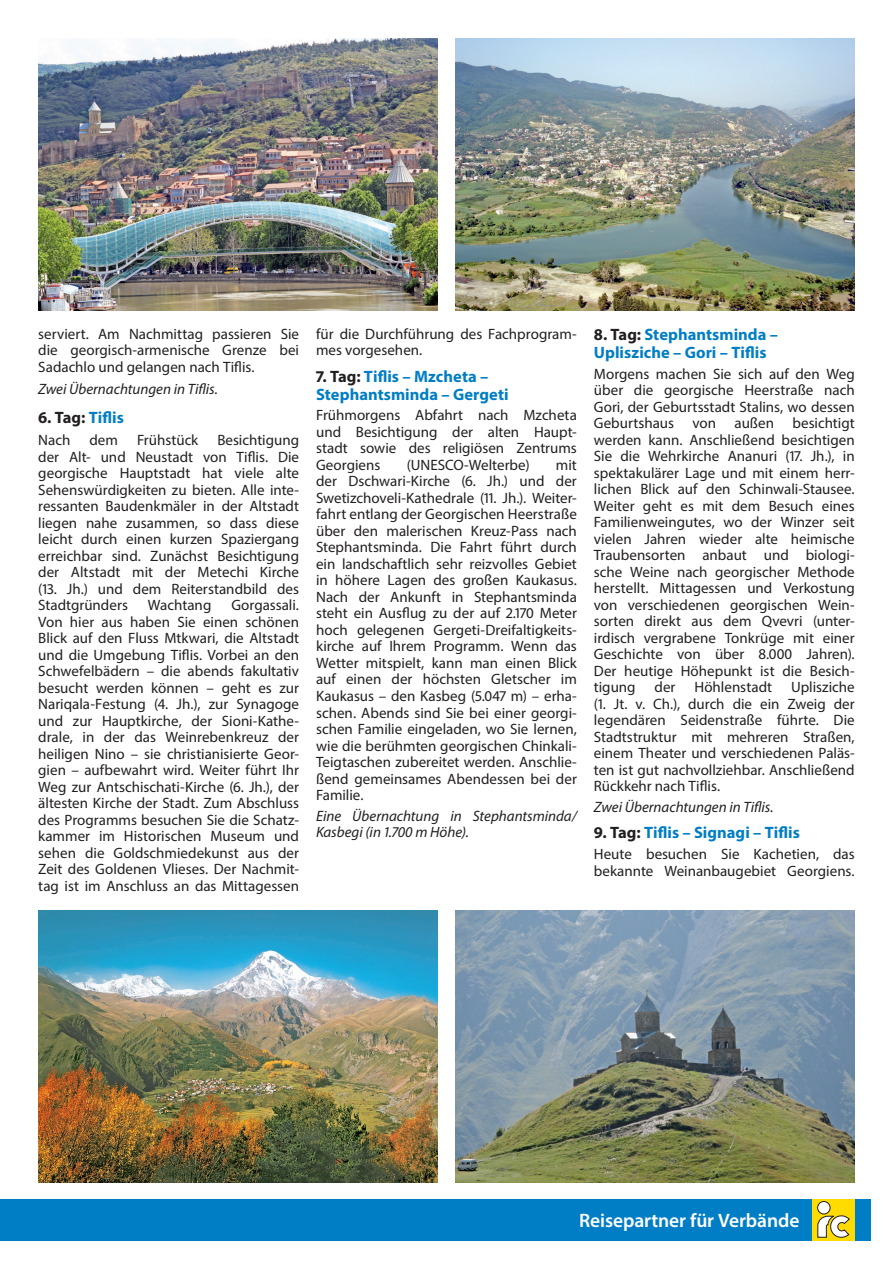
<style>
.page{position:relative;width:893px;height:1263px;background:#fff}
.page>*{position:absolute;margin:0;border:0;box-sizing:border-box;transform-origin:0 0}
.t1{font:600 19.5px "Myriad Pro";letter-spacing:-.005em;color:#fff}
.Reise-Tag{font:700 16.5px/18px "Myriad Pro";color:#007ec5}
.Reise-Tag-2{font:700 16.5px "Myriad Pro";color:#231f20}
.Reise-Text{font:15px/16.5px "Myriad Pro";color:#231f20;text-align:justify}
.Reise-Übernachtung{font:italic 15px/16.5px "Myriad Pro";color:#231f20}
.s1{color:#007ec5}
.s2{color:#231f20}
</style>
<div class="page">
<img style="left:455px;top:38px;width:400px;height:272px">
<img style="left:455px;top:910px;width:400px;height:272px">
<img style="left:38px;top:38px;width:400px;height:272px">
<img style="left:38px;top:910px;width:400px;height:272px">
<div style="left:0;top:1199px;width:876px;height:43px;background:#007ec5"></div>
<div style="left:812px;top:1199px;width:43px;height:43px;background:#ffdc01"></div>
<div style="left:872px;top:0;width:21px;height:1263px;background:#fff"></div>
<div style="left:818px;top:1201px;width:12px;height:13px;background:#fff;border-radius:50%"></div>
<div style="left:817px;top:1201px;width:13px;height:13px;border:1px solid #231f20;border-radius:50%"></div>
<svg style="left:817px;top:1214px;width:32px;height:23px"></svg>
<p class="Reise-Text" style="left:38px;top:325px;width:262px">serviert. Am Nachmittag passieren Sie die georgisch-armenische Grenze bei Sadachlo und gelangen nach Tiflis.</p>
<p class="Reise-Übernachtung" style="left:38px;top:381px;width:181px">Zwei Übernachtungen in Tiflis.</p>
<p class="Reise-Tag-2" style="left:38px;top:406px;width:87px">6. Tag: <span class="s1">Tiflis</span></p>
<p class="Reise-Text" style="left:38px;top:432px;width:34px">Nach</p>
<p class="Reise-Text" style="left:89px;top:432px;width:30px">dem</p>
<p class="Reise-Text" style="left:137px;top:432px;width:63px">Frühstück</p>
<p class="Reise-Text" style="left:38px;top:432px;width:262px;text-indent:179px">Besichtigung der Alt- und Neustadt von Tiflis. Die georgische Hauptstadt hat viele alte Sehenswürdigkeiten zu bieten. Alle inte&shy;ressanten Baudenkmäler in der Altstadt liegen nahe zusammen, so dass diese leicht durch einen kurzen Spaziergang erreichbar sind. Zunächst Besichtigung der Altstadt mit der Metechi Kirche (13. Jh.) und dem Reiterstandbild des Stadtgründers</p>
<p class="Reise-Text" style="left:38px;top:597px;width:262px;text-indent:193px">Gorgassali.<br>Von hier aus haben Sie einen schönen Blick auf den Fluss Mtkwari, die Altstadt und die Umgebung Tiflis. Vorbei an den Schwefelbädern – die abends fakultativ besucht werden können – geht es zur Nariqala-Festung (4. Jh.), zur Synagoge und zur Hauptkirche, der Sioni-Kathe&shy;drale, in der das Weinrebenkreuz der heiligen Nino – sie christianisierte Geor&shy;gien – aufbewahrt wird. Weiter führt Ihr Weg zur Antschischati-Kirche (6. Jh.), der ältesten Kirche der Stadt. Zum Abschluss des Programms besuchen Sie die Schatz&shy;kammer im Historischen Museum und sehen die Goldschmiedekunst aus der Zeit des Goldenen Vlieses. Der Nachmit&shy;tag ist im Anschluss an das Mittagessen</p>
<p class="Reise-Text" style="left:148px;top:597px;width:65px">Wachtang</p>
<p class="Reise-Text" style="left:316px;top:325px;width:262px">für die Durchführung des Fachprogram&shy;mes vorgesehen.</p>
<p class="Reise-Tag" style="left:316px;top:367px;width:194px"><span class="s2">7. Tag:</span> Tiflis – Mzcheta –<br>Stephantsminda – Gergeti</p>
<p class="Reise-Text" style="left:316px;top:407px;width:262px">Frühmorgens Abfahrt nach Mzcheta und Besichtigung der alten Haupt&shy;stadt sowie des religiösen Zentrums Georgiens</p>
<p class="Reise-Text" style="left:407px;top:456px;width:124px">(UNESCO-Welterbe)</p>
<p class="Reise-Text" style="left:316px;top:456px;width:262px;text-indent:240px">mit der Dschwari-Kirche (6. Jh.) und der Swetizchoveli-Kathedrale (11. Jh.). Weiter&shy;fahrt entlang der Georgischen Heerstraße über den malerischen Kreuz-Pass nach Stephantsminda. Die Fahrt führt durch ein landschaftlich sehr reizvolles Gebiet in höhere Lagen des großen Kaukasus.<br>Nach der Ankunft in Stephantsminda steht ein Ausflug zu der auf 2.170 Meter hoch gelegenen Gergeti-Dreifaltigkeits&shy;kirche auf Ihrem Programm. Wenn das Wetter mitspielt, kann man einen Blick auf einen der höchsten Gletscher im Kaukasus – den Kasbeg (5.047 m) – erha&shy;schen. Abends sind Sie bei einer georgi&shy;schen Familie eingeladen, wo Sie lernen, wie die berühmten georgischen Chinkali-Teigtaschen zubereitet werden. Anschlie&shy;ßend gemeinsames Abendessen bei der Familie.</p>
<p class="Reise-Übernachtung" style="left:316px;top:807px;width:262px">Eine Übernachtung in Stephantsminda/<br>Kasbegi (in 1.700 m Höhe).</p>
<p class="Reise-Tag" style="left:594px;top:325px;width:186px"><span class="s2">8. Tag:</span> Stephantsminda –<br>Uplisziche – Gori – Tiflis</p>
<p class="Reise-Text" style="left:594px;top:365px;width:262px">Morgens machen Sie sich auf den Weg über die georgische Heerstraße nach Gori, der Geburtsstadt Stalins, wo dessen Geburtshaus von außen besichtigt werden kann. Anschließend besichtigen Sie die Wehrkirche Ananuri (17. Jh.), in spektakulärer Lage und mit einem herr&shy;lichen Blick auf den Schinwali-Stausee.<br>Weiter geht es mit dem Besuch eines Familienweingutes, wo der Winzer seit vielen Jahren wieder alte heimische Traubensorten anbaut und biologi&shy;sche Weine nach georgischer Methode herstellt. Mittagessen und Verkostung von verschiedenen georgischen Wein&shy;sorten direkt aus dem Qvevri (unter&shy;irdisch vergrabene Tonkrüge mit einer Geschichte von über 8.000 Jahren).<br>Der heutige Höhepunkt ist die Besich&shy;tigung</p>
<p class="Reise-Text" style="left:594px;top:679px;width:262px;text-indent:197px">Uplisziche (1. Jt. v. Ch.), durch die ein Zweig der legendären Seidenstraße führte. Die Stadtstruktur mit mehreren Straßen, einem Theater und verschiedenen Paläs&shy;ten ist gut nachvollziehbar. Anschließend Rückkehr nach Tiflis.</p>
<p class="Reise-Übernachtung" style="left:594px;top:798px;width:181px">Zwei Übernachtungen in Tiflis.</p>
<p class="Reise-Tag" style="left:594px;top:823px;width:208px"><span class="s2">9. Tag:</span> Tiflis – Signagi – Tiflis</p>
<p class="Reise-Text" style="left:594px;top:846px;width:262px">Heute besuchen Sie Kachetien, das bekannte Weinanbaugebiet Georgiens.</p>
<p class="Reise-Text" style="left:655px;top:679px;width:22px">der</p>
<p class="Reise-Text" style="left:694px;top:679px;width:79px">Höhlenstadt</p>
<h1 class="t1" style="left:579px;top:1207px;width:222px">Reisepartner für Verbände</h1>
</div>
